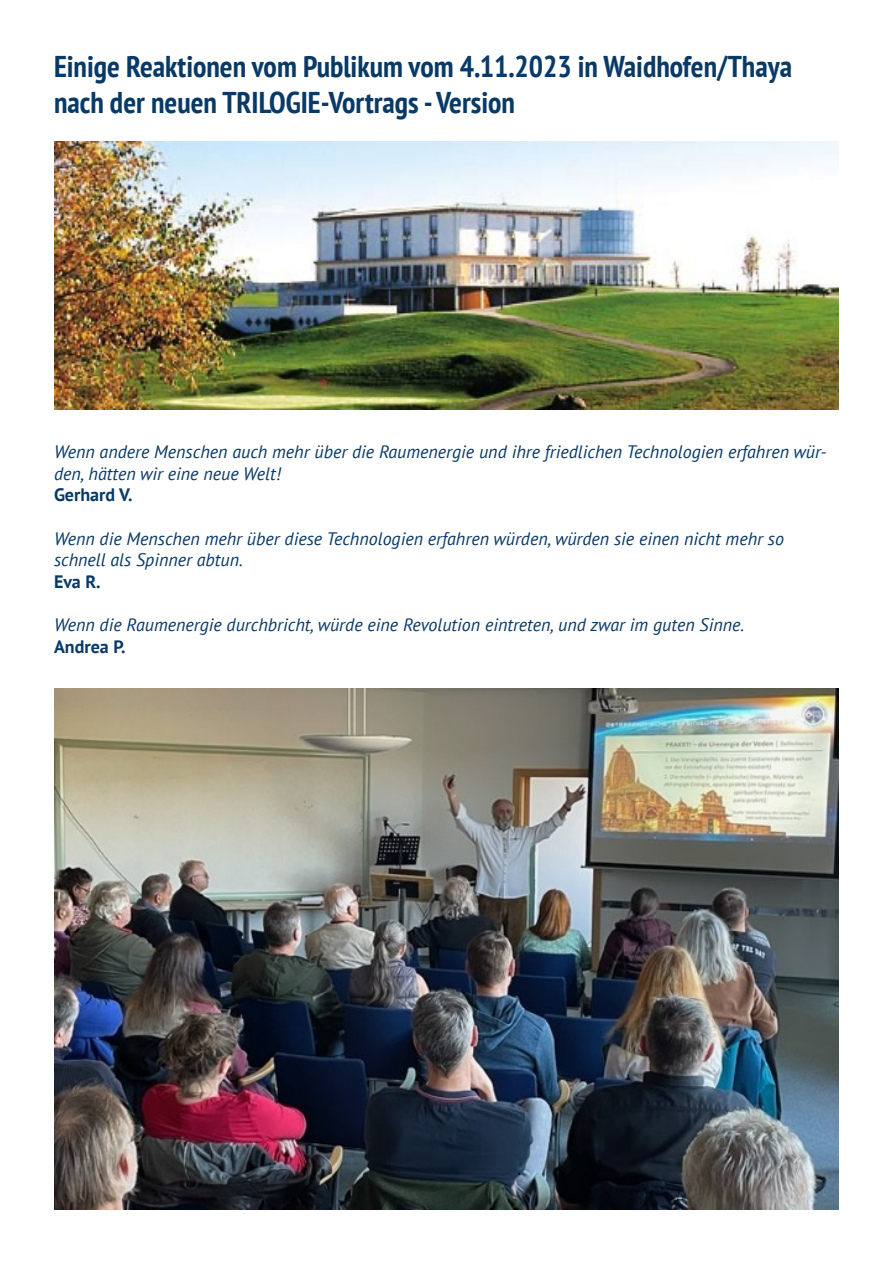
<style>
.page{position:relative;width:893px;height:1263px;background:#fff}
.page>*{position:absolute;margin:0;border:0;box-sizing:border-box;transform-origin:0 0}
.t1{font:700 condensed 30px/36px "PT Sans";color:#093966}
.t2{font:italic 18px/21.6px "PT Sans";color:#093966}
.t3{font:700 18px "PT Sans";color:#093966}
</style>
<div class="page">
<img style="left:54px;top:688px;width:785px;height:521px">
<img style="left:54px;top:141px;width:785px;height:268px">
<h1 class="t1" style="left:54px;top:47px;width:740px">Einige Reaktionen vom Publikum vom 4.11.2023 in Waidhofen/Thaya nach der neuen TRILOGIE-Vortrags - Version</h1>
<p class="t2" style="left:54px;top:441px;width:774px">Wenn andere Menschen auch mehr über die Raumenergie und ihre friedlichen Technologien erfahren wür&shy;den, hätten wir eine neue Welt!</p>
<p class="t3" style="left:54px;top:483px;width:80px">Gerhard V.</p>
<p class="t2" style="left:54px;top:527px;width:731px">Wenn die Menschen mehr über diese Technologien erfahren würden, würden sie einen nicht mehr so schnell als Spinner abtun.</p>
<p class="t3" style="left:54px;top:569px;width:48px">Eva R.</p>
<p class="t2" style="left:54px;top:613px;width:692px">Wenn die Raumenergie durchbricht, würde eine Revolution eintreten, und zwar im guten Sinne.</p>
<p class="t3" style="left:54px;top:634px;width:73px">Andrea P.</p>
</div>
